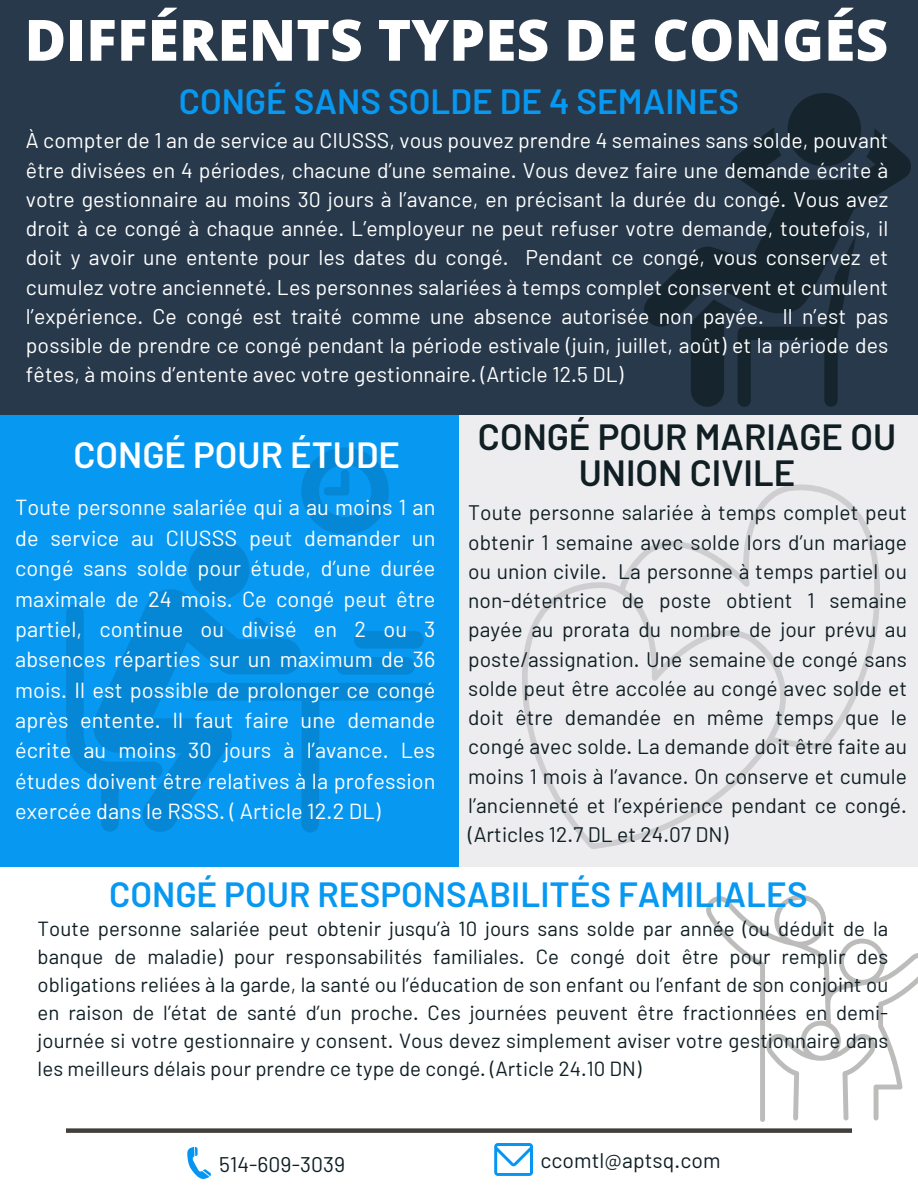
<style>
.page{position:relative;width:918px;height:1188px;background:#fff}
.page>*{position:absolute;margin:0;border:0;box-sizing:border-box;transform-origin:0 0}
.t1{font:800 57px "Open Sans";color:#fff}
.t2{font:600 36.45px/36px "Barlow";color:#101f24;text-align:center}
.t3{font:600 36.45px "Barlow";color:#fff}
.t4{font:600 34.95px "Barlow";color:#0798f1}
.t5{font:21.75px/30.3px "Barlow";letter-spacing:.005em;color:#fff;text-align:justify}
.t6{font:21.3px/29.2px "Barlow";letter-spacing:.005em;color:#fff;text-align:justify}
.t7{font:21.15px "Barlow";letter-spacing:.005em;color:#101f24}
.t8{font:21px/29.2px "Barlow";letter-spacing:.005em;color:#101f24;text-align:justify}
.t9{font:20.4px/28.2px "Barlow";letter-spacing:.005em;color:#101f24;text-align:justify}
</style>
<div class="page">
<div style="left:0;top:0;width:918px;height:507px;background:#28394b"></div>
<div style="left:0;top:415px;width:463px;height:452px;background:#0798f1"></div>
<div style="left:459px;top:415px;width:459px;height:452px;background:#ededef"></div>
<svg style="left:644px;top:93px;width:267px;height:314px"></svg>
<svg style="left:522px;top:484px;width:358px;height:365px"></svg>
<svg style="left:66px;top:447px;width:367px;height:386px"></svg>
<svg style="left:706px;top:895px;width:212px;height:227px"></svg>
<div style="left:66px;top:1128px;width:786px;height:5px;background:#423e3a"></div>
<svg style="left:187px;top:1147px;width:24px;height:32px"></svg>
<svg style="left:494px;top:1143px;width:38px;height:33px"></svg>
<h2 class="t1" style="left:25px;top:0;width:865px">DIFFÉRENTS TYPES DE CONGÉS</h2>
<p class="t4" style="left:179px;top:79px;width:562px">CONGÉ SANS SOLDE DE 4 SEMAINES</p>
<h2 class="t6" style="left:26px;top:125px;width:864px">À compter de 1 an de service au CIUSSS, vous pouvez prendre 4 semaines sans solde, pouvant être divisées en 4 périodes, chacune d’une semaine. Vous devez faire une demande écrite à votre gestionnaire au moins 30 jours à l’avance, en précisant la durée du congé. Vous avez droit à ce congé à chaque année. L’employeur ne peut refuser votre demande, toutefois, il doit y avoir une entente pour les dates du congé. Pendant ce congé, vous conservez et cumulez votre ancienneté. Les personnes salariées à temps complet conservent et cumulent l’expérience. Ce congé est traité comme une absence autorisée non payée. Il n’est pas possible de prendre ce congé pendant la période estivale (juin, juillet, août) et la période des fêtes, à moins d’entente avec votre gestionnaire. (Article 12.5 DL)</h2>
<p class="t3" style="left:73px;top:432px;width:328px">CONGÉ POUR ÉTUDE</p>
<p class="t5" style="left:15px;top:492px;width:422px">Toute personne salariée qui a au moins 1 an de service au CIUSSS peut demander un congé sans solde pour étude, d’une durée maximale de 24 mois. Ce congé peut être partiel, continue ou divisé en 2 ou 3 absences réparties sur un maximum de 36 mois. Il est possible de prolonger ce congé après entente. Il faut faire une demande écrite au moins 30 jours à l’avance. Les études doivent être relatives à la profession exercée dans le RSSS. ( Article 12.2 DL)</p>
<h1 class="t2" style="left:478px;top:418px;width:420px">CONGÉ POUR MARIAGE OU<br>UNION CIVILE</h1>
<h2 class="t8" style="left:468px;top:497px;width:440px">Toute personne salariée à temps complet peut obtenir 1 semaine avec solde lors d’un mariage ou union civile. La personne à temps partiel ou non-détentrice de poste obtient 1 semaine payée au prorata du nombre de jour prévu au poste/assignation. Une semaine de congé sans solde peut être accolée au congé avec solde et doit être demandée en même temps que le congé avec solde. La demande doit être faite au moins 1 mois à l’avance. On conserve et cumule l’ancienneté et l’expérience pendant ce congé. (Articles 12.7 DL et 24.07 DN)</h2>
<h2 class="t4" style="left:109px;top:872px;width:700px">CONGÉ POUR RESPONSABILITÉS FAMILIALES</h2>
<p class="t9" style="left:38px;top:914px;width:852px">Toute personne salariée peut obtenir jusqu’à 10 jours sans solde par année (ou déduit de la banque de maladie) pour responsabilités familiales. Ce congé doit être pour remplir des obligations reliées à la garde, la santé ou l’éducation de son enfant ou l’enfant de son conjoint ou en raison de l’état de santé d’un proche. Ces journées peuvent être fractionnées en demi&shy;journée si votre gestionnaire y consent. Vous devez simplement aviser votre gestionnaire dans les meilleurs délais pour prendre ce type de congé. (Article 24.10 DN)</p>
<p class="t7" style="left:219px;top:1151px;width:128px">514-609-3039</p>
<p class="t7" style="left:540px;top:1147px;width:182px">ccomtl@aptsq.com</p>
</div>
